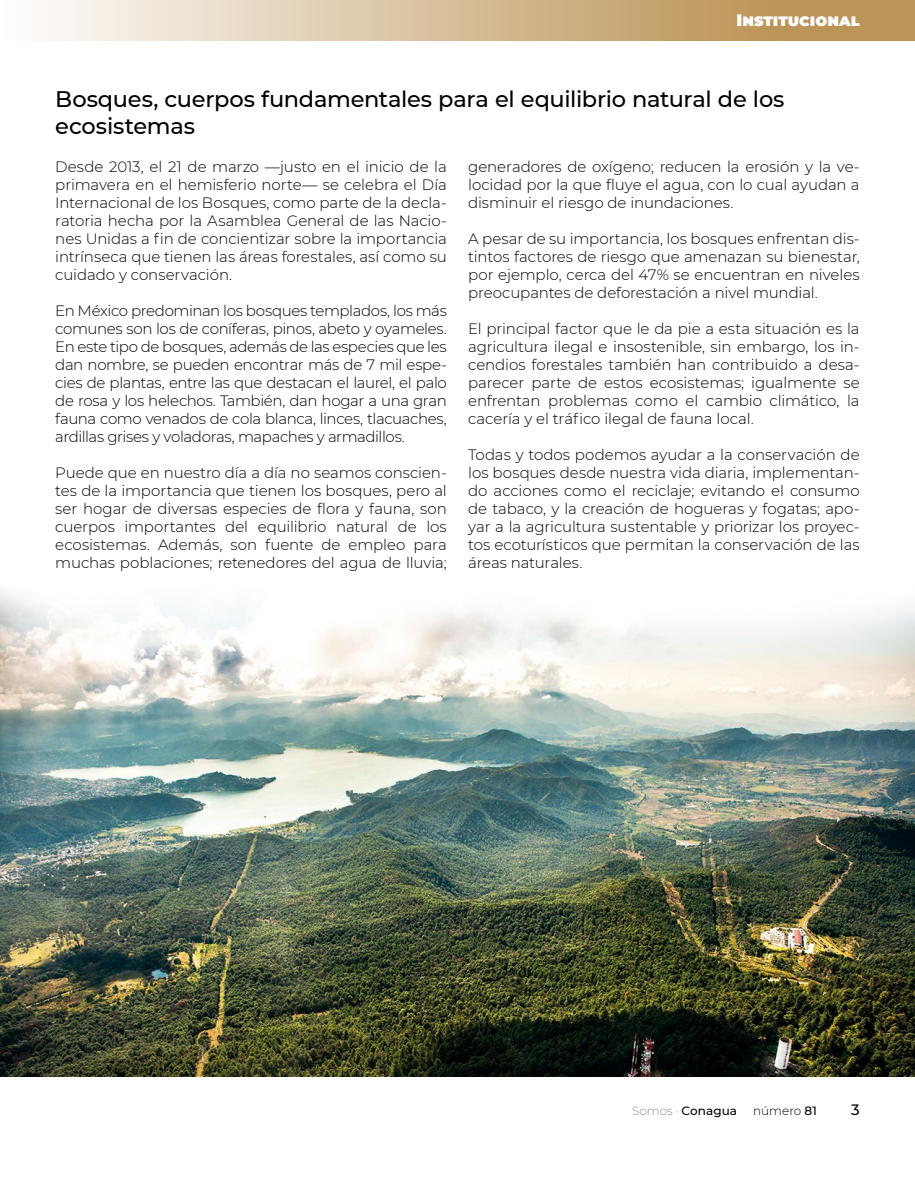
<style>
.page{position:relative;width:915px;height:1191px;background:#fff}
.page>*{position:absolute;margin:0;border:0;box-sizing:border-box;transform-origin:0 0}
.t1{font:500 22.5px/27px "Montserrat";letter-spacing:-.01em;color:#000}
.t2{font:900 16.5px "Montserrat";color:#fff}
.t3{font:300 15px/18px "Montserrat";letter-spacing:-.01em;color:#000;text-align:justify}
.t4{font:500 15px "Montserrat";color:#000}
.t5{font:500 12px "Montserrat";letter-spacing:.005em;color:#000}
.t6{font:300 12px "Montserrat";letter-spacing:-.005em;color:#000}
.s1{font-weight:100}
.s2{font-weight:500}
</style>
<div class="page">
<img style="left:1px;top:591px;width:913px;height:485px">
<svg style="left:46px;top:0;width:868px;height:40px;background:#d6bd98"></svg>
<p class="t2" style="left:736px;top:7px;width:121px">Institucional</p>
<h1 class="t1" style="left:55px;top:84px;width:730px">Bosques, cuerpos fundamentales para el equilibrio natural de los ecosistemas</h1>
<p class="t3" style="left:55px;top:157px;width:393px">Desde 2013, el 21 de marzo —justo en el inicio de la primavera en el hemisferio norte— se celebra el Día Internacional de los Bosques, como parte de la decla&shy;ratoria hecha por la Asamblea General de las Nacio&shy;nes Unidas a fin de concientizar sobre la importancia intrínseca que tienen las áreas forestales, así como su cuidado y conservación.</p>
<p class="t3" style="left:55px;top:301px;width:393px">En México predominan los bosques templados, los más comunes son los de coníferas, pinos, abeto y oyameles.<br>En este tipo de bosques, además de las especies que les dan nombre, se pueden encontrar más de 7 mil espe&shy;cies de plantas, entre las que destacan el laurel, el palo de rosa y los helechos. También, dan hogar a una gran fauna como venados de cola blanca, linces, tlacuaches, ardillas grises y voladoras, mapaches y armadillos.</p>
<p class="t3" style="left:55px;top:463px;width:393px">Puede que en nuestro día a día no seamos conscien&shy;tes de la importancia que tienen los bosques, pero al ser hogar de diversas especies de flora y fauna, son cuerpos importantes del equilibrio natural de los ecosistemas. Además, son fuente de empleo para muchas poblaciones; retenedores del agua de lluvia;</p>
<p class="t3" style="left:468px;top:157px;width:393px">generadores de oxígeno; reducen la erosión y la ve&shy;locidad por la que fluye el agua, con lo cual ayudan a disminuir el riesgo de inundaciones.</p>
<p class="t3" style="left:468px;top:229px;width:393px">A pesar de su importancia, los bosques enfrentan dis&shy;tintos factores de riesgo que amenazan su bienestar, por ejemplo, cerca del 47% se encuentran en niveles preocupantes de deforestación a nivel mundial.</p>
<p class="t3" style="left:468px;top:319px;width:393px">El principal factor que le da pie a esta situación es la agricultura ilegal e insostenible, sin embargo, los in&shy;cendios forestales también han contribuido a desa&shy;parecer parte de estos ecosistemas; igualmente se enfrentan problemas como el cambio climático, la cacería y el tráfico ilegal de fauna local.</p>
<p class="t3" style="left:468px;top:445px;width:393px">Todas y todos podemos ayudar a la conservación de los bosques desde nuestra vida diaria, implementan&shy;do acciones como el reciclaje; evitando el consumo de tabaco, y la creación de hogueras y fogatas; apo&shy;yar a la agricultura sustentable y priorizar los proyec&shy;tos ecoturísticos que permitan la conservación de las áreas naturales.</p>
<p class="t5" style="left:631px;top:1102px;width:106px"><span class="s1">Somos ·</span> Conagua</p>
<p class="t6" style="left:753px;top:1102px;width:65px">número <span class="s2">81</span></p>
<p class="t4" style="left:850px;top:1098px;width:10px">3</p>
</div>
